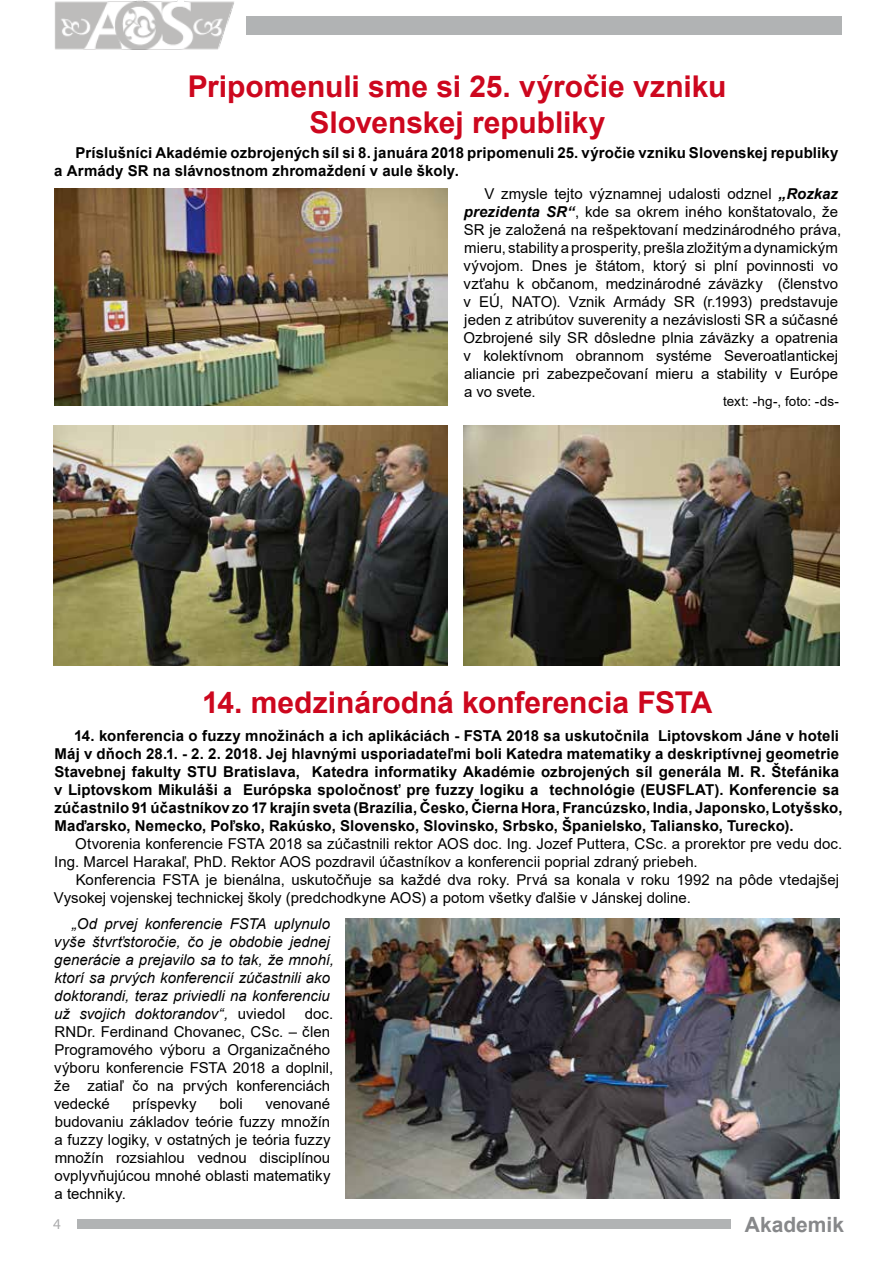
<style>
.page{position:relative;width:893px;height:1263px;background:#fff}
.page>*{position:absolute;margin:0;border:0;box-sizing:border-box;transform-origin:0 0}
.t1{font:700 30px/36px "Arial";letter-spacing:-.005em;color:#cd071e;text-align:center}
.t2{font:700 21px "Arial";color:#87888a}
.t3{font:15px/18px "Arial";color:#000}
.t4{font:700 15px/18px "Arial";letter-spacing:.01em;color:#000}
.t5{font:italic 15px/18px "Arial";letter-spacing:.005em;color:#000}
.t6{font:15px "Myriad Pro";color:#58585a}
.t7{font:13.5px "Arial";letter-spacing:.005em;color:#000}
.s1{font-weight:700;font-style:italic}
.s2{font-style:normal}
</style>
<div class="page">
<img style="left:55px;top:0;width:179px;height:50px">
<div style="left:77px;top:1219px;width:654px;height:10px;background:#b1b3b4"></div>
<div style="left:247px;top:16px;width:595px;height:19px;background:#b1b3b4"></div>
<img style="left:54px;top:188px;width:394px;height:217px">
<img style="left:53px;top:425px;width:395px;height:241px">
<img style="left:463px;top:425px;width:377px;height:241px">
<img style="left:346px;top:918px;width:493px;height:280px">
<h1 class="t1" style="left:188px;top:69px;width:540px">Pripomenuli sme si 25. výročie vzniku<br>Slovenskej republiky</h1>
<p class="t4" style="left:54px;top:144px;width:786px;text-indent:21px">Príslušníci Akadémie ozbrojených síl si 8. januára 2018 pripomenuli 25. výročie vzniku Slovenskej republiky a Armády SR na slávnostnom zhromaždení v aule školy.</p>
<p class="t3" style="left:463px;top:185px;width:379px;text-indent:21px">V zmysle tejto významnej udalosti odznel <span class="s1">„Rozkaz prezidenta SR“</span>, kde sa okrem iného konštatovalo, že SR je založená na rešpektovaní medzinárodného práva, mieru, stability a prosperity, prešla zložitým a dynamickým vývojom. Dnes je štátom, ktorý si plní povinnosti vo vzťahu k občanom, medzinárodné záväzky (členstvo v EÚ, NATO). Vznik Armády SR (r.1993) predstavuje jeden z atribútov suverenity a nezávislosti SR a súčasné Ozbrojené sily SR dôsledne plnia záväzky a opatrenia v kolektívnom obrannom systéme Severoatlantickej aliancie pri zabezpečovaní mieru a stability v Európe a vo svete.</p>
<p class="t7" style="left:723px;top:392px;width:117px">text: -hg-, foto: -ds-</p>
<h1 class="t1" style="left:202px;top:685px;width:512px">14. medzinárodná konferencia FSTA</h1>
<p class="t4" style="left:54px;top:727px;width:790px;text-indent:20px">14. konferencia o fuzzy množinách a ich aplikáciách - FSTA 2018 sa uskutočnila Liptovskom Jáne v hoteli Máj v dňoch 28.1. - 2. 2. 2018. Jej hlavnými usporiadateľmi boli Katedra matematiky a deskriptívnej geometrie Stavebnej fakulty STU Bratislava, Katedra informatiky Akadémie ozbrojených síl generála M. R. Štefánika v Liptovskom Mikuláši a Európska spoločnosť pre fuzzy logiku a technológie (EUSFLAT). Konferencie sa zúčastnilo 91 účastníkov zo 17 krajín sveta (Brazília, Česko, Čierna Hora, Francúzsko, India, Japonsko, Lotyšsko, Maďarsko, Nemecko, Poľsko, Rakúsko, Slovensko, Slovinsko, Srbsko, Španielsko, Taliansko, Turecko).</p>
<p class="t3" style="left:54px;top:834px;width:789px;text-indent:21px">Otvorenia konferencie FSTA 2018 sa zúčastnili rektor AOS doc. Ing. Jozef Puttera, CSc. a prorektor pre vedu doc.<br>Ing. Marcel Harakaľ, PhD. Rektor AOS pozdravil účastníkov a konferencii poprial zdraný priebeh.</p>
<p class="t3" style="left:54px;top:870px;width:787px;text-indent:22px">Konferencia FSTA je bienálna, uskutočňuje sa každé dva roky. Prvá sa konala v roku 1992 na pôde vtedajšej<br>Vysokej vojenskej technickej školy (predchodkyne AOS) a potom všetky ďalšie v Jánskej doline.</p>
<p class="t5" style="left:54px;top:915px;width:282px;text-indent:18px">„Od prvej konferencie FSTA uplynulo vyše štvrťstoročie, čo je obdobie jednej generácie a prejavilo sa to tak, že mnohí, ktorí sa prvých konferencií zúčastnili ako doktorandi, teraz priviedli na konferenciu už svojich doktorandov“, <span class="s2">uviedol</span></p>
<p class="t3" style="left:54px;top:1005px;width:281px;text-indent:251px">doc.<br>RNDr. Ferdinand Chovanec, CSc. – člen<br>Programového výboru a Organizačného výboru konferencie FSTA 2018 a doplnil, že zatiaľ čo na prvých konferenciách vedecké</p>
<p class="t3" style="left:55px;top:1095px;width:278px;text-align:justify;text-indent:211px">venované budovaniu základov teórie fuzzy množín a fuzzy logiky, v ostatných je teória fuzzy množín rozsiahlou vednou disciplínou ovplyvňujúcou mnohé oblasti matematiky a techniky.</p>
<p class="t3" style="left:132px;top:1095px;width:66px">príspevky</p>
<p class="t3" style="left:219px;top:1095px;width:25px">boli</p>
<p class="t6" style="left:53px;top:1215px;width:9px">4</p>
<h2 class="t2" style="left:745px;top:1209px;width:101px">Akademik</h2>
</div>
